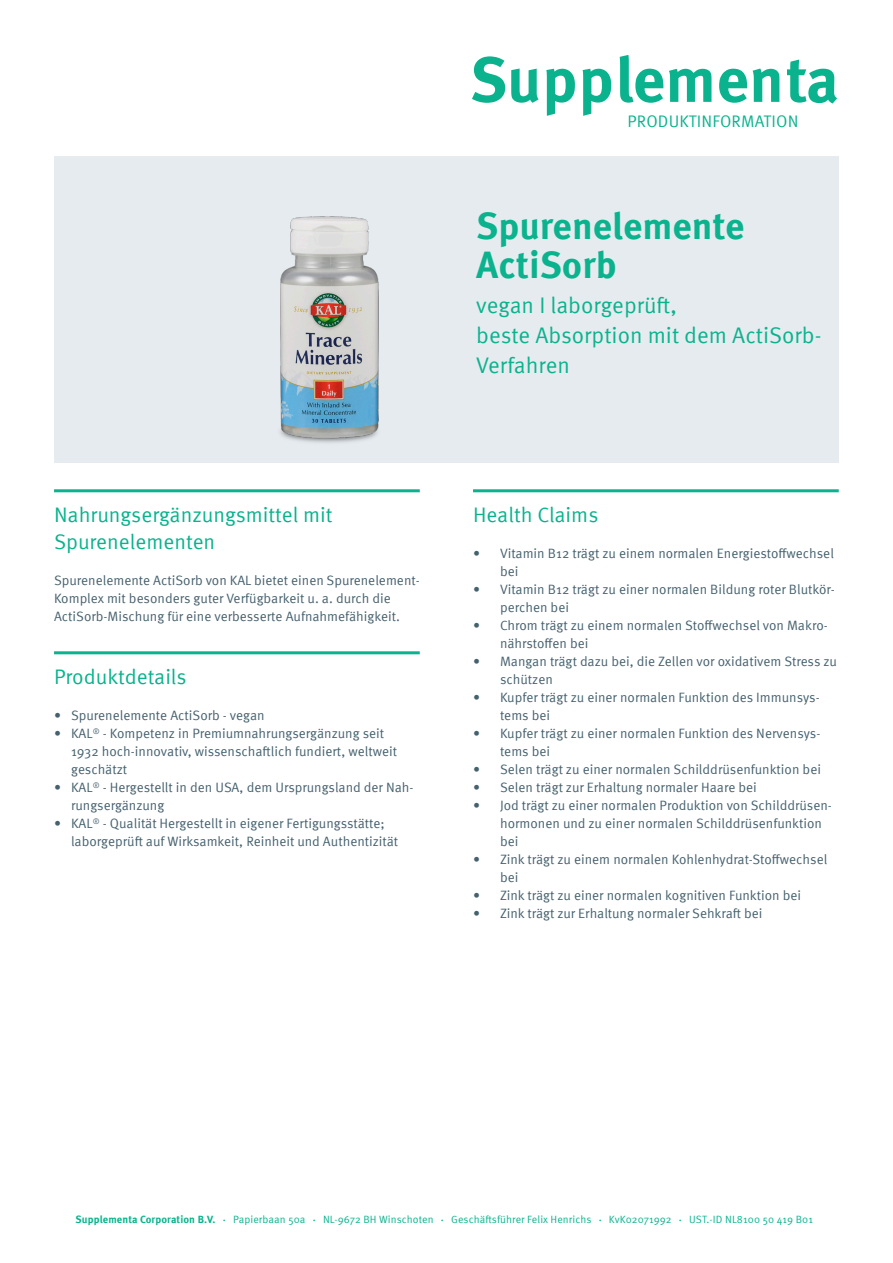
<style>
.page{position:relative;width:893px;height:1263px;background:#fff}
.page>*{position:absolute;margin:0;border:0;box-sizing:border-box;transform-origin:0 0}
.Produkt_Titel{font:700 63.45px "Meta Pro";color:#0ab38d}
.Produkt_Titel-2{font:700 37.5px/39px "Meta Pro";color:#0ab38d}
.Produkt_Subline{font:22.5px/30px "Meta Pro";color:#0ab38d}
.Headline-Grün{font:21px/27px "Meta Pro";color:#0ab38d}
.t1{font:16.65px "Meta Pro";letter-spacing:.01em;color:#0ab38d}
.Fließtext{font:13.5px/18px "Meta Pro";color:#46616e}
.t2{font:10.5px "Meta Pro";letter-spacing:.01em;color:#0ab38d}
.t3{font:700 10.5px "Meta Pro";letter-spacing:.01em;color:#0ab38d}
.s1{font-size:4.5px}
</style>
<div class="page">
<div style="left:54px;top:156px;width:785px;height:306px;background:#e6ebef"></div>
<img style="left:280px;top:216px;width:99px;height:227px">
<hr style="left:54px;top:489px;width:366px;height:3px;background:#0ab38d">
<hr style="left:54px;top:651px;width:366px;height:3px;background:#0ab38d">
<hr style="left:473px;top:489px;width:366px;height:3px;background:#0ab38d">
<p class="Produkt_Titel" style="left:470px;top:30px;width:371px">Supplementa</p>
<p class="t1" style="left:628px;top:109px;width:172px">PRODUKTINFORMATION</p>
<p class="Headline-Grün" style="left:54px;top:500px;width:280px">Nahrungsergänzungsmittel mit<br>Spurenelementen</p>
<p class="Fließtext" style="left:54px;top:570px;width:367px">Spurenelemente ActiSorb von KAL bietet einen Spurenelement-<br>Komplex mit besonders guter Verfügbarkeit u. a. durch die<br>ActiSorb-Mischung für eine verbesserte Aufnahmefähigkeit.</p>
<p class="Headline-Grün" style="left:54px;top:662px;width:134px">Produktdetails</p>
<p class="Fließtext" style="left:54px;top:705px;width:212px">• Spurenelemente ActiSorb - vegan</p>
<p class="Fließtext" style="left:71px;top:723px;width:327px;text-indent:-17px">• KAL<sup>®</sup> - Kompetenz in Premiumnahrungsergänzung seit<br>1932 hoch-innovativ, wissenschaftlich fundiert, weltweit geschätzt</p>
<p class="Fließtext" style="left:71px;top:777px;width:344px;text-indent:-17px">• KAL<sup>®</sup> - Hergestellt in den USA, dem Ursprungsland der Nah&shy;rungsergänzung</p>
<p class="Fließtext" style="left:71px;top:813px;width:329px;text-indent:-17px">• KAL<sup>®</sup> - Qualität Hergestellt in eigener Fertigungsstätte; laborgeprüft auf Wirksamkeit, Reinheit und Authentizität</p>
<p class="Produkt_Titel-2" style="left:476px;top:205px;width:270px">Spurenelemente<br>ActiSorb</p>
<p class="Produkt_Subline" style="left:476px;top:288px;width:202px">vegan I laborgeprüft,</p>
<p class="Produkt_Subline" style="left:476px;top:318px;width:347px">beste Absorption mit dem ActiSorb-<br>Verfahren</p>
<p class="Headline-Grün" style="left:473px;top:500px;width:127px">Health Claims</p>
<p class="Fließtext" style="left:500px;top:543px;width:335px;text-indent:-27px">• Vitamin B12 trägt zu einem normalen Energiestoffwechsel bei</p>
<p class="Fließtext" style="left:500px;top:579px;width:336px;text-indent:-27px">• Vitamin B12 trägt zu einer normalen Bildung roter Blutkör&shy;perchen bei</p>
<p class="Fließtext" style="left:500px;top:615px;width:329px;text-indent:-27px">• Chrom trägt zu einem normalen Stoffwechsel von Makro&shy;nährstoffen bei</p>
<p class="Fließtext" style="left:500px;top:651px;width:338px;text-indent:-27px">• Mangan trägt dazu bei, die Zellen vor oxidativem Stress zu schützen</p>
<p class="Fließtext" style="left:500px;top:687px;width:321px;text-indent:-27px">• Kupfer trägt zu einer normalen Funktion des Immunsys&shy;tems bei</p>
<p class="Fließtext" style="left:500px;top:723px;width:322px;text-indent:-27px">• Kupfer trägt zu einer normalen Funktion des Nervensys&shy;tems bei</p>
<p class="Fließtext" style="left:473px;top:759px;width:349px">• Selen trägt zu einer normalen Schilddrüsenfunktion bei</p>
<p class="Fließtext" style="left:473px;top:777px;width:285px">• Selen trägt zur Erhaltung normaler Haare bei</p>
<p class="Fließtext" style="left:500px;top:795px;width:333px;text-indent:-27px">• Jod trägt zu einer normalen Produktion von Schilddrüsen&shy;hormonen und zu einer normalen Schilddrüsenfunktion bei</p>
<p class="Fließtext" style="left:500px;top:849px;width:329px;text-indent:-27px">• Zink trägt zu einem normalen Kohlenhydrat-Stoffwechsel bei</p>
<p class="Fließtext" style="left:473px;top:885px;width:330px">• Zink trägt zu einer normalen kognitiven Funktion bei</p>
<p class="Fließtext" style="left:473px;top:903px;width:291px">• Zink trägt zur Erhaltung normaler Sehkraft bei</p>
<p class="t3" style="left:76px;top:1211px;width:141px">Supplementa Corporation B.V.</p>
<p class="t2" style="left:223px;top:1211px;width:84px"><span class="s1">•</span> Papierbaan 50a</p>
<p class="t2" style="left:313px;top:1211px;width:122px"><span class="s1">•</span> NL-9672 BH Winschoten</p>
<p class="t2" style="left:441px;top:1211px;width:152px"><span class="s1">•</span> Geschäftsführer Felix Henrichs</p>
<p class="t2" style="left:599px;top:1211px;width:74px"><span class="s1">•</span> KvK02071992</p>
<p class="t2" style="left:679px;top:1211px;width:135px"><span class="s1">•</span> UST.-ID NL8100 50 419 B01</p>
</div>
